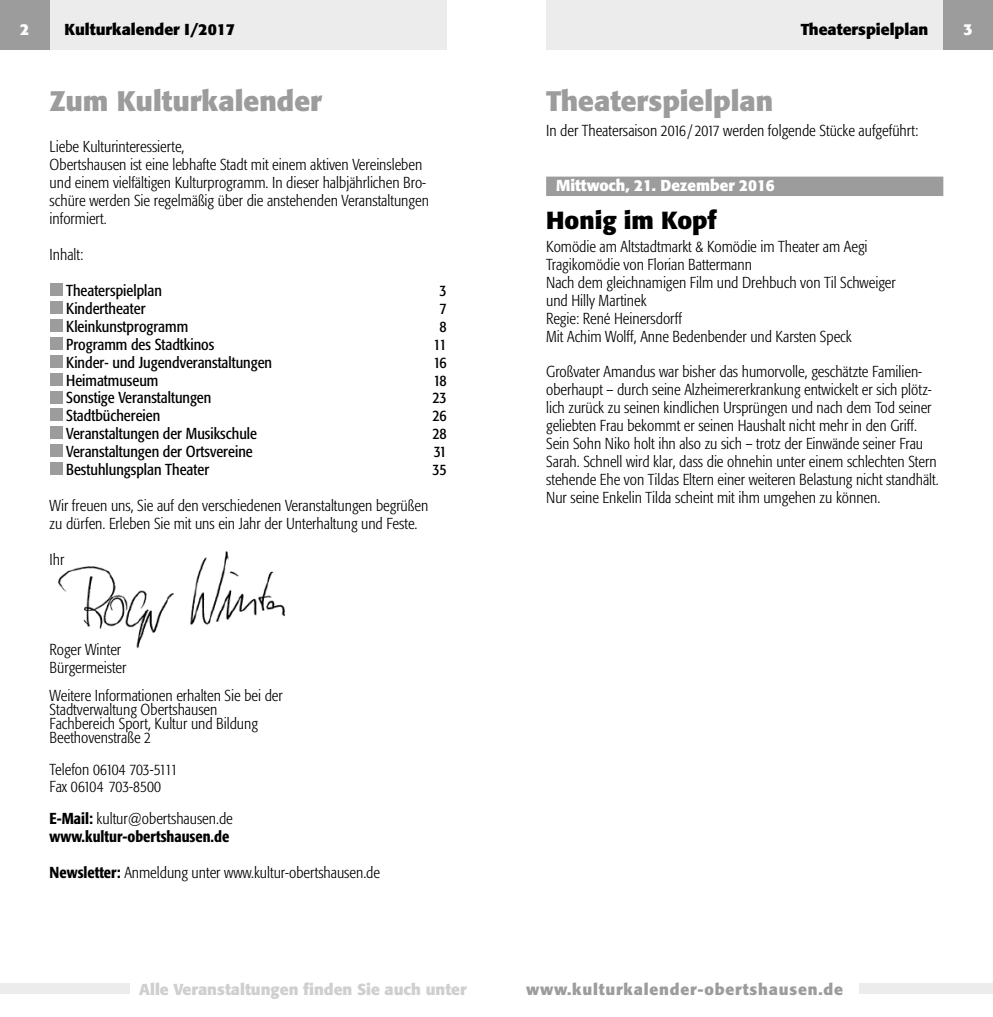
<style>
.page{position:relative;width:993px;height:1017px;background:#fff}
.page>*{position:absolute;margin:0;border:0;box-sizing:border-box;transform-origin:0 0}
.t1{font:700 28px "Formata";color:#9c9c9c}
.t2{font:700 24.5px "Formata";color:#000}
.t3{font:300 condensed 15.75px/18px "Formata";color:#000}
.t4{font:condensed 15.75px "Formata";color:#000}
.t5{font:500 condensed 15.75px/18px "Formata";color:#000}
.t6{font:700 15.75px "Formata";color:#cfcfd0}
.t7{font:700 15.75px "Formata";color:#000}
.t8{font:700 15.75px "Formata";letter-spacing:.05em;color:#9c9c9c}
.t9{font:700 15.75px "Formata";color:#fff}
.s1{font-weight:300}
.s2{font-weight:500}
</style>
<div class="page">
<img style="left:58px;top:550px;width:227px;height:99px">
<div style="left:50px;top:0;width:396px;height:50px;background:#ececec"></div>
<div style="left:546px;top:0;width:397px;height:50px;background:#ececec"></div>
<div style="left:50px;top:283px;width:13px;height:13px;background:#9c9c9c"></div>
<div style="left:50px;top:301px;width:13px;height:13px;background:#9c9c9c"></div>
<div style="left:50px;top:319px;width:13px;height:13px;background:#9c9c9c"></div>
<div style="left:50px;top:337px;width:13px;height:13px;background:#9c9c9c"></div>
<div style="left:50px;top:355px;width:13px;height:13px;background:#9c9c9c"></div>
<div style="left:50px;top:373px;width:13px;height:12px;background:#9c9c9c"></div>
<div style="left:50px;top:391px;width:13px;height:12px;background:#9c9c9c"></div>
<div style="left:50px;top:408px;width:13px;height:13px;background:#9c9c9c"></div>
<div style="left:50px;top:426px;width:13px;height:13px;background:#9c9c9c"></div>
<div style="left:50px;top:444px;width:13px;height:13px;background:#9c9c9c"></div>
<div style="left:50px;top:462px;width:13px;height:13px;background:#9c9c9c"></div>
<div style="left:546px;top:177px;width:397px;height:19px;background:#9c9c9c"></div>
<div style="left:0;top:0;width:50px;height:50px;background:#9c9c9c"></div>
<div style="left:943px;top:0;width:49px;height:50px;background:#9c9c9c"></div>
<div style="left:0;top:984px;width:130px;height:10px;background:#ececec"></div>
<div style="left:859px;top:984px;width:133px;height:10px;background:#ececec"></div>
<p class="t9" style="left:20px;top:19px;width:11px">2</p>
<p class="t7" style="left:800px;top:19px;width:129px">Theaterspielplan</p>
<p class="t9" style="left:963px;top:19px;width:11px">3</p>
<p class="t7" style="left:64px;top:19px;width:172px">Kulturkalender I/2017</p>
<h1 class="t1" style="left:50px;top:84px;width:273px">Zum Kulturkalender</h1>
<p class="t3" style="left:50px;top:138px;width:380px">Liebe Kulturinteressierte,<br>Obertshausen ist eine lebhafte Stadt mit einem aktiven Vereinsleben und einem vielfältigen Kulturprogramm. In dieser halbjährlichen Bro&shy;schüre werden Sie regelmäßig über die anstehenden Veranstaltungen informiert.</p>
<p class="t3" style="left:50px;top:246px;width:35px">Inhalt:</p>
<p class="t4" style="left:66px;top:281px;width:97px">Theaterspielplan</p>
<p class="t4" style="left:439px;top:281px;width:9px">3</p>
<p class="t4" style="left:66px;top:299px;width:81px">Kindertheater</p>
<p class="t4" style="left:439px;top:299px;width:9px">7</p>
<p class="t4" style="left:66px;top:317px;width:123px">Kleinkunstprogramm</p>
<p class="t4" style="left:439px;top:317px;width:9px">8</p>
<p class="t4" style="left:66px;top:335px;width:150px">Programm des Stadtkinos</p>
<p class="t4" style="left:433px;top:335px;width:15px">11</p>
<p class="t4" style="left:66px;top:353px;width:207px">Kinder- und Jugendveranstaltungen</p>
<p class="t4" style="left:433px;top:353px;width:15px">16</p>
<p class="t4" style="left:66px;top:371px;width:94px">Heimatmuseum</p>
<p class="t4" style="left:433px;top:371px;width:15px">18</p>
<p class="t4" style="left:66px;top:389px;width:147px">Sonstige Veranstaltungen</p>
<p class="t4" style="left:432px;top:389px;width:16px">23</p>
<p class="t4" style="left:66px;top:407px;width:96px">Stadtbüchereien</p>
<p class="t4" style="left:432px;top:407px;width:16px">26</p>
<p class="t4" style="left:66px;top:425px;width:192px">Veranstaltungen der Musikschule</p>
<p class="t4" style="left:432px;top:425px;width:16px">28</p>
<p class="t4" style="left:66px;top:442px;width:188px">Veranstaltungen der Ortsvereine</p>
<p class="t4" style="left:433px;top:442px;width:15px">31</p>
<p class="t4" style="left:66px;top:460px;width:144px">Bestuhlungsplan Theater</p>
<p class="t4" style="left:432px;top:460px;width:16px">35</p>
<p class="t3" style="left:50px;top:497px;width:380px">Wir freuen uns, Sie auf den verschiedenen Veranstaltungen begrüßen zu dürfen. Erleben Sie mit uns ein Jahr der Unterhaltung und Feste.</p>
<p class="t3" style="left:50px;top:551px;width:16px">Ihr</p>
<p class="t3" style="left:50px;top:640px;width:78px">Roger Winter<br>Bürgermeister</p>
<p class="t3" style="left:50px;top:688px;width:234px;line-height:14px">Weitere Informationen erhalten Sie bei der Stadtverwaltung Obertshausen Fachbereich Sport, Kultur und Bildung Beethovenstraße 2</p>
<p class="t3" style="left:50px;top:760px;width:129px">Telefon 06104 703-5111<br>Fax 06104 703-8500</p>
<p class="t5" style="left:50px;top:810px;width:185px">E-Mail: <span class="s1">kultur@obertshausen.de </span>www.kultur-obertshausen.de</p>
<p class="t3" style="left:50px;top:864px;width:332px"><span class="s2">Newsletter:</span> Anmeldung unter www.kultur-obertshausen.de</p>
<h1 class="t1" style="left:546px;top:84px;width:228px">Theaterspielplan</h1>
<p class="t3" style="left:546px;top:121px;width:373px">In der Theatersaison 2016 / 2017 werden folgende Stücke aufgeführt:</p>
<p class="t9" style="left:556px;top:176px;width:220px">Mittwoch, 21. Dezember 2016</p>
<h2 class="t2" style="left:546px;top:205px;width:172px">Honig im Kopf</h2>
<p class="t3" style="left:546px;top:238px;width:351px">Komödie am Altstadtmarkt &amp; Komödie im Theater am Aegi Tragikomödie von Florian Battermann<br>Nach dem gleichnamigen Film und Drehbuch von Til Schweiger und Hilly Martinek<br>Regie: René Heinersdorff<br>Mit Achim Wolff, Anne Bedenbender und Karsten Speck</p>
<p class="t3" style="left:546px;top:363px;width:394px">Großvater Amandus war bisher das humorvolle, geschätzte Familien&shy;oberhaupt – durch seine Alzheimererkrankung entwickelt er sich plötz&shy;lich zurück zu seinen kindlichen Ursprüngen und nach dem Tod seiner geliebten Frau bekommt er seinen Haushalt nicht mehr in den Griff.<br>Sein Sohn Niko holt ihn also zu sich – trotz der Einwände seiner Frau Sarah. Schnell wird klar, dass die ohnehin unter einem schlechten Stern stehende Ehe von Tildas Eltern einer weiteren Belastung nicht standhält.<br>Nur seine Enkelin Tilda scheint mit ihm umgehen zu können.</p>
<p class="t6" style="left:139px;top:979px;width:329px">Alle Veranstaltungen finden Sie auch unter</p>
<p class="t8" style="left:526px;top:979px;width:318px">www.kulturkalender-obertshausen.de</p>
</div>
